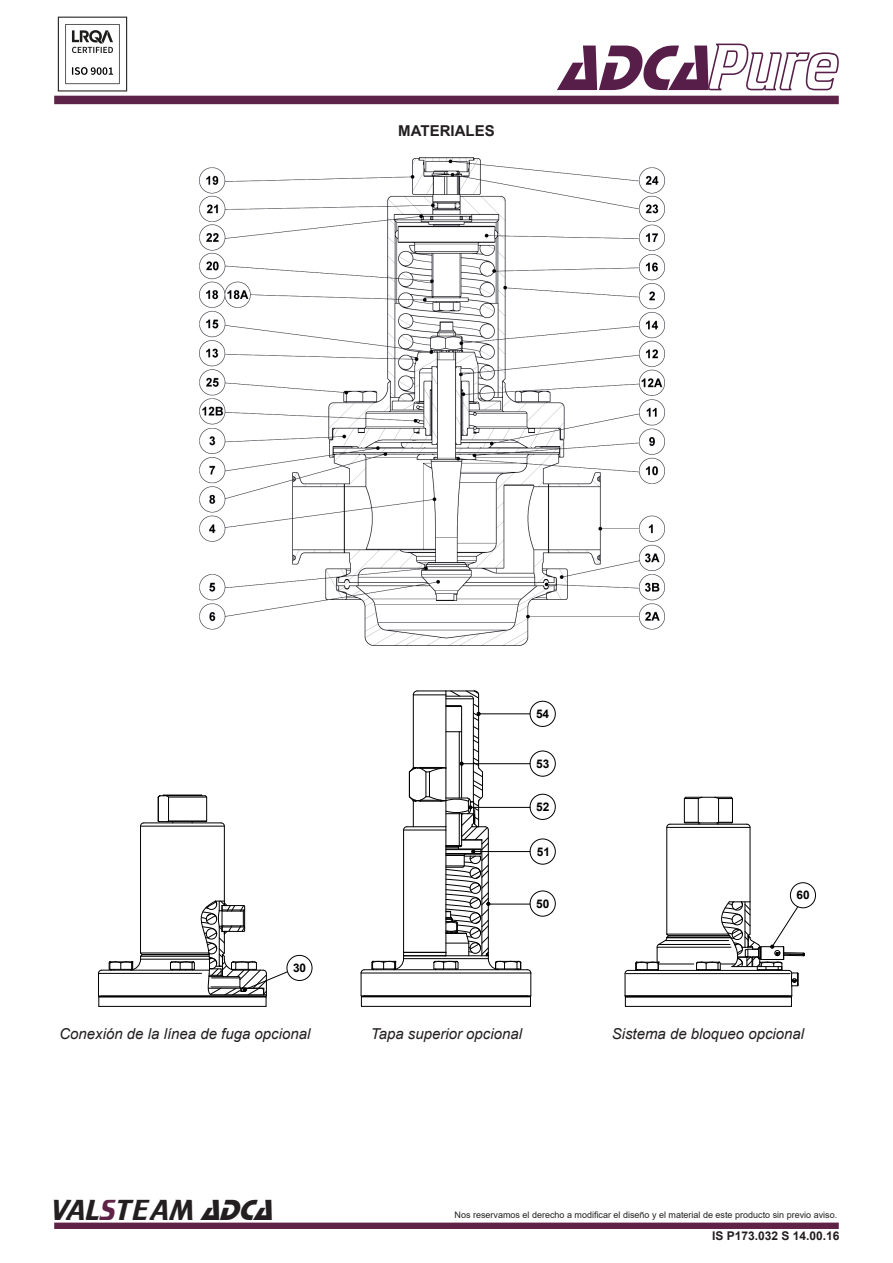
<style>
.page{position:relative;width:893px;height:1263px;background:#fff}
.page>*{position:absolute;margin:0;border:0;box-sizing:border-box;transform-origin:0 0}
.t1{font:30px "Trekker";color:#231f20}
.t2{font:italic 15px "Arial";color:#231f20}
.t3{font:700 15px "Arial";color:#231f20}
.t4{font:700 12px "Arial";color:#231f20}
.t5{font:700 11.85px "Arial";color:#000001}
.t6{font:9px "Arial";color:#231f20}
.s1{color:#5f2348}
.s2{font-family:"Stop D";font-style:italic}
</style>
<div class="page">
<div style="left:54px;top:96px;width:785px;height:8px;background:#5e2348"></div>
<div style="left:54px;top:1222px;width:785px;height:7px;background:#5f2348;border:2px solid #5f2348"></div>
<img style="left:57px;top:16px;width:71px;height:76px">
<svg style="left:557px;top:44px;width:282px;height:46px"></svg>
<img style="left:200px;top:158px;width:464px;height:487px">
<hr style="left:361px;top:1006px;width:169px;height:1px;background:#000001">
<div style="left:530px;top:701px;width:25px;height:26px;border:1px solid #000001;border-radius:50%"></div>
<div style="left:530px;top:751px;width:25px;height:25px;border:1px solid #000001;border-radius:50%"></div>
<div style="left:530px;top:794px;width:25px;height:26px;border:1px solid #000001;border-radius:50%"></div>
<div style="left:530px;top:839px;width:25px;height:25px;border:1px solid #000001;border-radius:50%"></div>
<div style="left:530px;top:891px;width:25px;height:25px;border:1px solid #000001;border-radius:50%"></div>
<svg style="left:361px;top:690px;width:171px;height:316px"></svg>
<hr style="left:488px;top:904px;width:42px;height:1px;background:#000001">
<hr style="left:99px;top:997px;width:167px;height:1px;background:#000001">
<hr style="left:169px;top:797px;width:38px;height:1px;background:#000001">
<hr style="left:169px;top:821px;width:38px;height:1px;background:#000001">
<svg style="left:201px;top:794px;width:6px;height:28px"></svg>
<svg style="left:157px;top:794px;width:16px;height:29px"></svg>
<hr style="left:141px;top:956px;width:68px;height:1px;background:#000001">
<hr style="left:141px;top:959px;width:68px;height:1px;background:#000001">
<hr style="left:114px;top:970px;width:65px;height:1px;background:#000001">
<hr style="left:142px;top:954px;width:67px;height:1px;background:#000001">
<hr style="left:141px;top:953px;width:68px;height:1px;background:#000001">
<hr style="left:144px;top:823px;width:77px;height:1px;background:#000001">
<svg style="left:98px;top:952px;width:45px;height:54px"></svg>
<hr style="left:224px;top:826px;width:1px;height:75px;background:#000001">
<hr style="left:140px;top:826px;width:1px;height:127px;background:#000001">
<svg style="left:140px;top:822px;width:4px;height:4px"></svg>
<svg style="left:221px;top:822px;width:4px;height:5px"></svg>
<hr style="left:99px;top:1006px;width:167px;height:1px;background:#000001">
<hr style="left:102px;top:996px;width:160px;height:1px;background:#000001">
<hr style="left:163px;top:795px;width:39px;height:1px;background:#000001">
<hr style="left:99px;top:973px;width:103px;height:1px;background:#000001">
<hr style="left:141px;top:826px;width:83px;height:1px;background:#000001">
<div style="left:287px;top:955px;width:25px;height:26px;border:1px solid #000001;border-radius:50%"></div>
<svg style="left:170px;top:900px;width:118px;height:106px"></svg>
<hr style="left:625px;top:997px;width:166px;height:1px;background:#000001">
<hr style="left:640px;top:970px;width:65px;height:1px;background:#000001">
<hr style="left:667px;top:937px;width:64px;height:1px;background:#000001">
<hr style="left:667px;top:934px;width:61px;height:1px;background:#000001">
<hr style="left:670px;top:824px;width:77px;height:1px;background:#000001">
<hr style="left:668px;top:935px;width:62px;height:1px;background:#000001">
<hr style="left:750px;top:827px;width:1px;height:75px;background:#000001">
<hr style="left:666px;top:827px;width:1px;height:107px;background:#000001">
<svg style="left:746px;top:824px;width:5px;height:4px"></svg>
<svg style="left:624px;top:933px;width:45px;height:73px"></svg>
<svg style="left:684px;top:796px;width:49px;height:28px"></svg>
<hr style="left:625px;top:1006px;width:166px;height:1px;background:#000001">
<hr style="left:629px;top:996px;width:159px;height:1px;background:#000001">
<hr style="left:659px;top:964px;width:35px;height:1px;background:#000001">
<hr style="left:626px;top:973px;width:164px;height:1px;background:#000001">
<hr style="left:665px;top:940px;width:64px;height:1px;background:#000001">
<hr style="left:659px;top:944px;width:71px;height:1px;background:#000001">
<hr style="left:657px;top:947px;width:74px;height:1px;background:#000001">
<hr style="left:667px;top:827px;width:82px;height:1px;background:#000001">
<div style="left:790px;top:882px;width:26px;height:26px;border:1px solid #000001;border-radius:50%"></div>
<svg style="left:696px;top:901px;width:109px;height:105px"></svg>
<p class="t3" style="left:398px;top:121px;width:98px">MATERIALES</p>
<p class="t5" style="left:293px;top:959px;width:15px">30</p>
<p class="t5" style="left:536px;top:705px;width:15px">54</p>
<p class="t5" style="left:536px;top:755px;width:15px">53</p>
<p class="t5" style="left:536px;top:798px;width:15px">52</p>
<p class="t5" style="left:537px;top:843px;width:15px">51</p>
<p class="t5" style="left:536px;top:895px;width:15px">50</p>
<p class="t2" style="left:59px;top:1024px;width:252px">Conexión de la línea de fuga opcional</p>
<p class="t2" style="left:371px;top:1024px;width:153px">Tapa superior opcional</p>
<p class="t5" style="left:796px;top:887px;width:15px">60</p>
<p class="t2" style="left:612px;top:1024px;width:194px">Sistema de bloqueo opcional</p>
<p class="t1" style="left:51px;top:1193px;width:232px">VAL<span class="s1">S</span>TEAM <span class="s2">ADCA</span></p>
<p class="t6" style="left:454px;top:1209px;width:384px">Nos reservamos el derecho a modificar el diseño y el material de este producto sin previo aviso.</p>
<p class="t4" style="left:712px;top:1227px;width:129px">IS P173.032 S 14.00.16</p>
</div>
